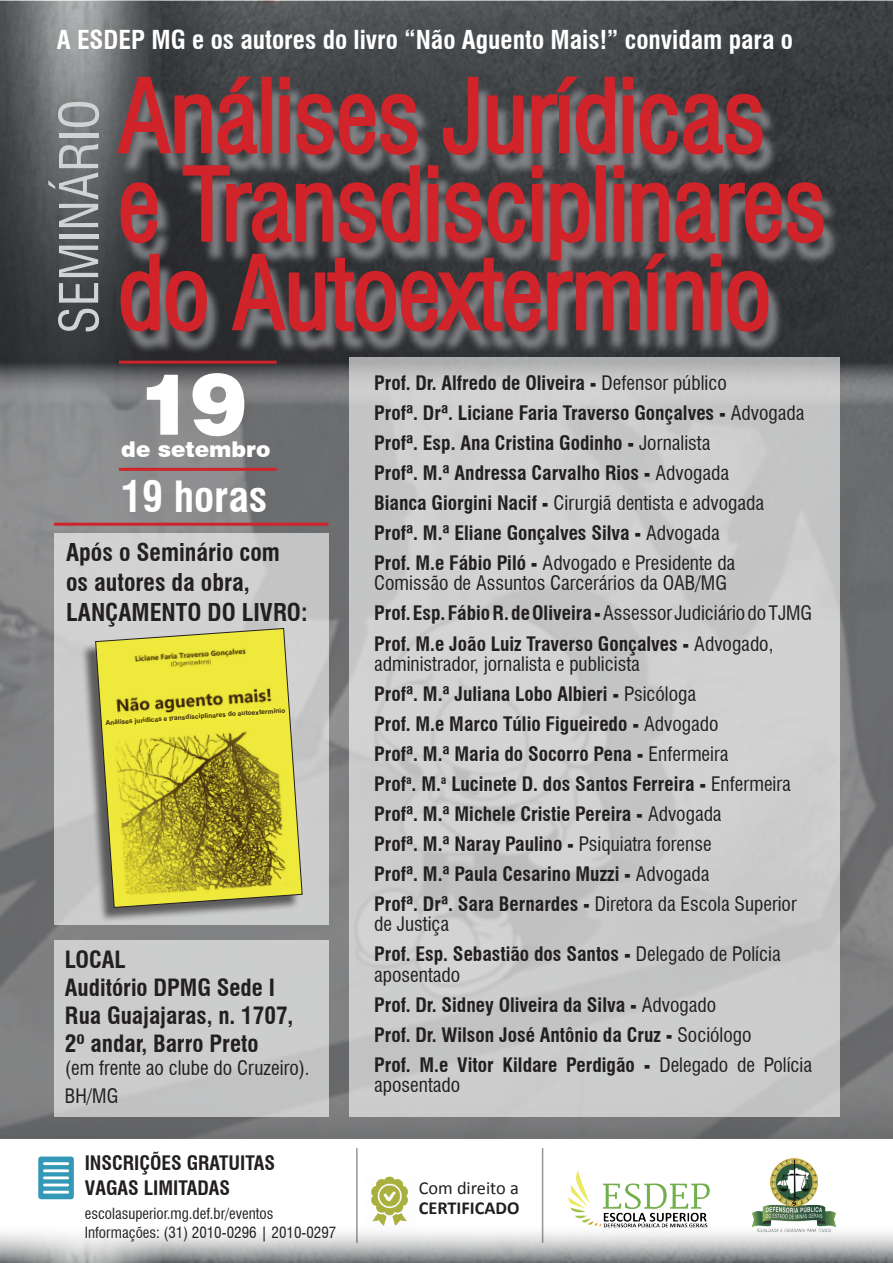
<style>
.page{position:relative;width:893px;height:1263px;background:#fff}
.page>*{position:absolute;margin:0;border:0;box-sizing:border-box;transform-origin:0 0}
.t1{font:condensed 98.1px/88.5px "Swiss 721 BT";letter-spacing:-.01em;color:#d1232a}
.t2{font:900 85.5px "Swiss 721 BT";color:#fff}
.t3{font:condensed 52.2px "Swiss 721 BT";color:#d1d2d4}
.t4{font:700 condensed 42px "Swiss 721 BT";color:#fff}
.t5{font:700 condensed 25.5px "Swiss 721 BT";color:#fff}
.t6{font:700 condensed 24px/30px "Swiss 721 BT";color:#231f20}
.t7{font:700 condensed 23.25px/27.9px "Swiss 721 BT";color:#231f20}
.t8{font:900 21.75px "Swiss 721 BT";color:#fff}
.t9{font:700 condensed 19.5px/30px "Swiss 721 BT";color:#231f20}
.t10{font:condensed 19.5px/30px "Swiss 721 BT";color:#231f20}
.t11{font:18.3px "Calibri";color:#231f20}
.t12{font:700 18.3px "Calibri";color:#231f20}
.t13{font:condensed 15px/19.2px "Swiss 721 BT";color:#231f20}
.t14{font:700 6.6px "Arial";color:#3c290d}
.s1{font-weight:900;font-stretch:normal}
.s2{font-weight:400}
.s3{font-weight:700}
</style>
<div class="page">
<img style="left:0;top:0;width:893px;height:1138px">
<div style="left:120px;top:85px;width:719px;height:269px;background:#9b9da0;opacity:.75"></div>
<svg style="left:116px;top:75px;width:144px;height:81px;background:#6e494d"></svg>
<div style="left:261px;top:77px;width:11px;height:76px;border:3px solid #d1232a"></div>
<svg style="left:278px;top:75px;width:141px;height:81px;background:#6e484c"></svg>
<svg style="left:442px;top:75px;width:38px;height:81px;background:#614044"></svg>
<svg style="left:486px;top:75px;width:278px;height:81px;background:#6f494d"></svg>
<svg style="left:119px;top:164px;width:706px;height:169px;background:#674649"></svg>
<div style="left:349px;top:357px;width:490px;height:759px;background:#cccccd"></div>
<img style="left:568px;top:1158px;width:268px;height:64px">
<hr style="left:119px;top:468px;width:158px;height:3px;background:#d1232a">
<img style="left:371px;top:1176px;width:37px;height:46px">
<svg style="left:38px;top:1156px;width:36px;height:43px"></svg>
<hr style="left:119px;top:361px;width:158px;height:3px;background:#d1232a">
<hr style="left:542px;top:1148px;width:1px;height:95px;background:#939598">
<hr style="left:356px;top:1148px;width:2px;height:95px;background:#939598">
<div style="left:54px;top:940px;width:274px;height:176px;background:#cccccd"></div>
<div style="left:54px;top:533px;width:274px;height:391px;background:linear-gradient(to bottom,#cfcfd0,#c7c8c8)"></div>
<img style="left:0;top:1222px;width:893px;height:41px">
<div style="left:81px;top:631px;width:219px;height:291px;background:#383839;opacity:.75"></div>
<svg style="left:95px;top:628px;width:208px;height:280px;background:#c2bb3f"></svg>
<hr style="left:54px;top:523px;width:274px;height:3px;background:#d1232a">
<h3 class="t5" style="left:57px;top:25px;width:738px">A ESDEP MG e os autores do livro “Não Aguento Mais!” convidam para o</h3>
<h3 class="t3" style="left:48px;top:334px;width:236px;rotate:-90deg">SEMINÁRIO</h3>
<h1 class="t1" style="left:118px;top:72px;width:711px">Análises Jurídicas e Transdisciplinares do Autoextermínio</h1>
<h2 class="t2" style="left:138px;top:352px;width:110px">19</h2>
<p class="t8" style="left:121px;top:436px;width:151px">de setembro</p>
<h3 class="t4" style="left:121px;top:471px;width:147px">19 horas</h3>
<p class="t6" style="left:66px;top:537px;width:243px">Após o Seminário com os autores da obra,<br>LANÇAMENTO DO LIVRO:</p>
<p class="t14" style="left:105px;top:718px;width:182px;rotate:-4deg">Análises jurídicas e transdisciplinares do autoextermínio</p>
<p class="t7" style="left:65px;top:946px;width:230px">LOCAL<br>Auditório DPMG Sede I<br>Rua Guajajaras, n. 1707,<br>2º andar, Barro Preto</p>
<p class="t10" style="left:65px;top:1054px;width:246px;line-height:27.9px">(em frente ao clube do Cruzeiro).<br>BH/MG</p>
<p class="t9" style="left:85px;top:1150px;width:192px;line-height:25px">INSCRIÇÕES GRATUITAS<br>VAGAS LIMITADAS</p>
<p class="t13" style="left:85px;top:1203px;width:253px">escolasuperior.mg.def.br/eventos<br>Informações: (31) 2010-0296 | 2010-0297</p>
<p class="t9" style="left:374px;top:368px;width:432px">Prof. Dr. Alfredo de Oliveira <span class="s1">-</span> <span class="s2">Defensor público<br></span>Profª. Drª. Liciane Faria Traverso Gonçalves <span class="s1">-</span> <span class="s2">Advogada </span>Profª. Esp. Ana Cristina Godinho <span class="s1">-</span> <span class="s2">Jornalista<br></span>Profª. M.ª Andressa Carvalho Rios <span class="s1">-</span> <span class="s2">Advogada<br></span>Bianca Giorgini Nacif <span class="s1">-</span> <span class="s2">Cirurgiã dentista e advogada </span>Profª. M.ª Eliane Gonçalves Silva <span class="s1">-</span> <span class="s2">Advogada<br></span>Prof. M.e Fábio Piló <span class="s1">-</span> <span class="s2">Advogado e Presidente da</span></p>
<p class="t10" style="left:374px;top:568px;width:439px">Comissão de Assuntos Carcerários da OAB/MG<br><span class="s3">Prof. Esp. Fábio R. de Oliveira</span> <span class="s1">-</span> Assessor Judiciário do TJMG<br><span class="s3">Prof. M.e João Luiz Traverso Gonçalves</span> <span class="s1">-</span> Advogado,</p>
<p class="t9" style="left:374px;top:649px;width:424px"><span class="s2">administrador, jornalista e publicista<br></span>Profª. M.ª Juliana Lobo Albieri <span class="s1">-</span> <span class="s2">Psicóloga<br></span>Prof. M.e Marco Túlio Figueiredo <span class="s1">-</span> <span class="s2">Advogado<br></span>Profª. M.ª Maria do Socorro Pena <span class="s1">-</span> <span class="s2">Enfermeira<br></span>Prof<sup>a</sup>. M.<sup>a</sup> Lucinete D. dos Santos Ferreira <span class="s1">-</span> <span class="s2">Enfermeira </span>Profª. M.ª Michele Cristie Pereira <span class="s1">-</span> <span class="s2">Advogada<br></span>Profª. M.ª Naray Paulino <span class="s1">-</span> <span class="s2">Psiquiatra forense<br></span>Profª. M.ª Paula Cesarino Muzzi <span class="s1">-</span> <span class="s2">Advogada<br></span>Profª. Drª. Sara Bernardes <span class="s1">-</span> <span class="s2">Diretora da Escola Superior</span></p>
<p class="t9" style="left:374px;top:909px;width:408px"><span class="s2">de Justiça<br></span>Prof. Esp. Sebastião dos Santos <span class="s1">-</span> <span class="s2">Delegado de Polícia</span></p>
<p class="t9" style="left:374px;top:959px;width:439px"><span class="s2">aposentado<br></span>Prof. Dr. Sidney Oliveira da Silva <span class="s1">-</span> <span class="s2">Advogado<br></span>Prof. Dr. Wilson José Antônio da Cruz <span class="s1">-</span> <span class="s2">Sociólogo<br></span>Prof. M.e Vitor Kildare Perdigão <span class="s1">-</span> <span class="s2">Delegado de Polícia</span></p>
<p class="t10" style="left:374px;top:1070px;width:87px">aposentado</p>
<p class="t11" style="left:419px;top:1176px;width:102px">Com direito a</p>
<p class="t12" style="left:419px;top:1196px;width:102px">CERTIFICADO</p>
</div>
